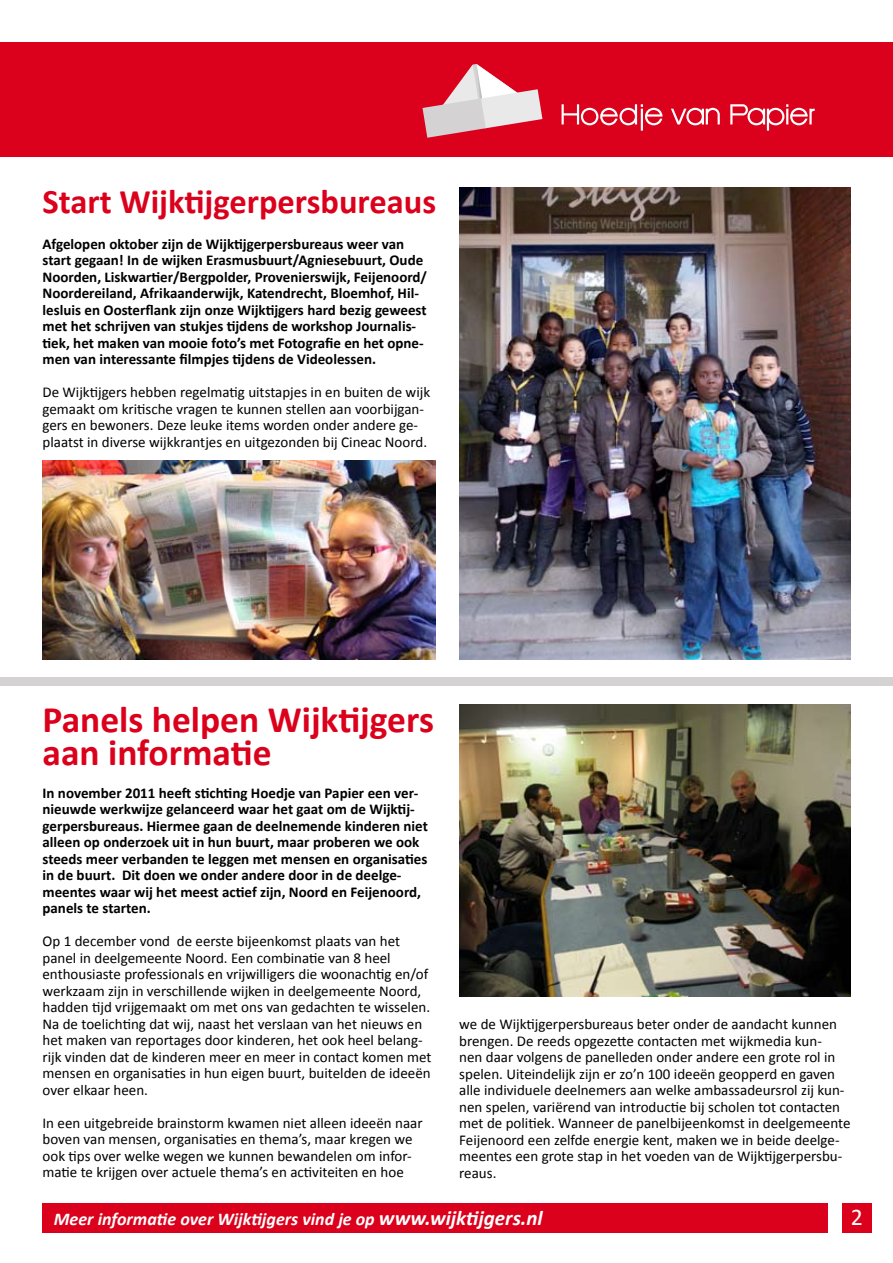
<style>
.page{position:relative;width:893px;height:1263px;background:#fff}
.page>*{position:absolute;margin:0;border:0;box-sizing:border-box;transform-origin:0 0}
.t1{font:700 37.5px/33px "Calibri";color:#db001b}
.t2{font:700 34.5px "Calibri";color:#db001b}
.t3{font:24px "Calibri";color:#fff}
.t4{font:italic 700 18px "Calibri";color:#fff}
.t5{font:15px/16.5px "Calibri";color:#000}
.t6{font:700 15px/16.5px "Calibri";color:#000}
.s1{font-size:21px}
</style>
<div class="page">
<div style="left:0;top:43px;width:893px;height:114px;background:#db001b"></div>
<hr style="left:641px;top:109px;width:2px;height:22px;background:#fff">
<svg style="left:562px;top:104px;width:100px;height:21px"></svg>
<svg style="left:671px;top:108px;width:49px;height:17px"></svg>
<svg style="left:730px;top:104px;width:85px;height:27px"></svg>
<svg style="left:422px;top:64px;width:120px;height:74px"></svg>
<div style="left:842px;top:1203px;width:30px;height:30px;background:#db001b"></div>
<div style="left:43px;top:1203px;width:785px;height:30px;background:#db001b"></div>
<img style="left:459px;top:187px;width:391px;height:472px">
<img style="left:43px;top:461px;width:392px;height:198px">
<img style="left:459px;top:704px;width:391px;height:292px">
<div style="left:0;top:677px;width:893px;height:9px;background:#d4d2d3"></div>
<h2 class="t2" style="left:43px;top:180px;width:395px">Start Wijktijgerpersbureaus</h2>
<p class="t6" style="left:43px;top:235px;width:386px">Afgelopen oktober zijn de Wijktijgerpersbureaus weer van start gegaan! In de wijken Erasmusbuurt/Agniesebuurt, Oude Noorden, Liskwartier/Bergpolder, Provenierswijk, Feijenoord/ Noordereiland, Afrikaanderwijk, Katendrecht, Bloemhof, Hil&shy;lesluis en Oosterflank zijn onze Wijktijgers hard bezig geweest met het schrijven van stukjes tijdens de workshop Journalis&shy;tiek, het maken van mooie foto’s met Fotografie en het opne&shy;men van interessante filmpjes tijdens de Videolessen.</p>
<p class="t5" style="left:43px;top:383px;width:389px">De Wijktijgers hebben regelmatig uitstapjes in en buiten de wijk gemaakt om kritische vragen te kunnen stellen aan voorbijgan&shy;gers en bewoners. Deze leuke items worden onder andere ge&shy;plaatst in diverse wijkkrantjes en uitgezonden bij Cineac Noord.</p>
<h1 class="t1" style="left:43px;top:701px;width:393px">Panels helpen Wijktijgers aan informatie</h1>
<p class="t6" style="left:43px;top:784px;width:387px">In november 2011 heeft stichting Hoedje van Papier een ver&shy;nieuwde werkwijze gelanceerd waar het gaat om de Wijktij&shy;gerpersbureaus. Hiermee gaan de deelnemende kinderen niet alleen op onderzoek uit in hun buurt, maar proberen we ook steeds meer verbanden te leggen met mensen en organisaties in de buurt. Dit doen we onder andere door in de deelge&shy;meentes waar wij het meest actief zijn, Noord en Feijenoord, panels te starten.</p>
<p class="t5" style="left:43px;top:932px;width:391px">Op 1 december vond de eerste bijeenkomst plaats van het panel in deelgemeente Noord. Een combinatie van 8 heel enthousiaste professionals en vrijwilligers die woonachtig en/of werkzaam zijn in verschillende wijken in deelgemeente Noord, hadden tijd vrijgemaakt om met ons van gedachten te wisselen.<br>Na de toelichting dat wij, naast het verslaan van het nieuws en het maken van reportages door kinderen, het ook heel belang&shy;rijk vinden dat de kinderen meer en meer in contact komen met mensen en organisaties in hun eigen buurt, buitelden de ideeën over elkaar heen.</p>
<p class="t5" style="left:43px;top:1114px;width:382px">In een uitgebreide brainstorm kwamen niet alleen ideeën naar boven van mensen, organisaties en thema’s, maar kregen we ook tips over welke wegen we kunnen bewandelen om infor&shy;matie te krijgen over actuele thema’s en activiteiten en hoe</p>
<p class="t5" style="left:459px;top:1015px;width:393px">we de Wijktijgerpersbureaus beter onder de aandacht kunnen brengen. De reeds opgezette contacten met wijkmedia kun-<br>nen daar volgens de panelleden onder andere een grote rol in spelen. Uiteindelijk zijn er zo’n 100 ideeën geopperd en gaven alle individuele deelnemers aan welke ambassadeursrol zij kun&shy;nen spelen, variërend van introductie bij scholen tot contacten met de politiek. Wanneer de panelbijeenkomst in deelgemeente Feijenoord een zelfde energie kent, maken we in beide deelge&shy;meentes een grote stap in het voeden van de Wijktijgerpersbu&shy;reaus.</p>
<p class="t4" style="left:54px;top:1207px;width:490px">Meer informatie over Wijktijgers vind je op <span class="s1">www.wijktijgers.nl</span></p>
<h3 class="t3" style="left:851px;top:1202px;width:14px">2</h3>
</div>
